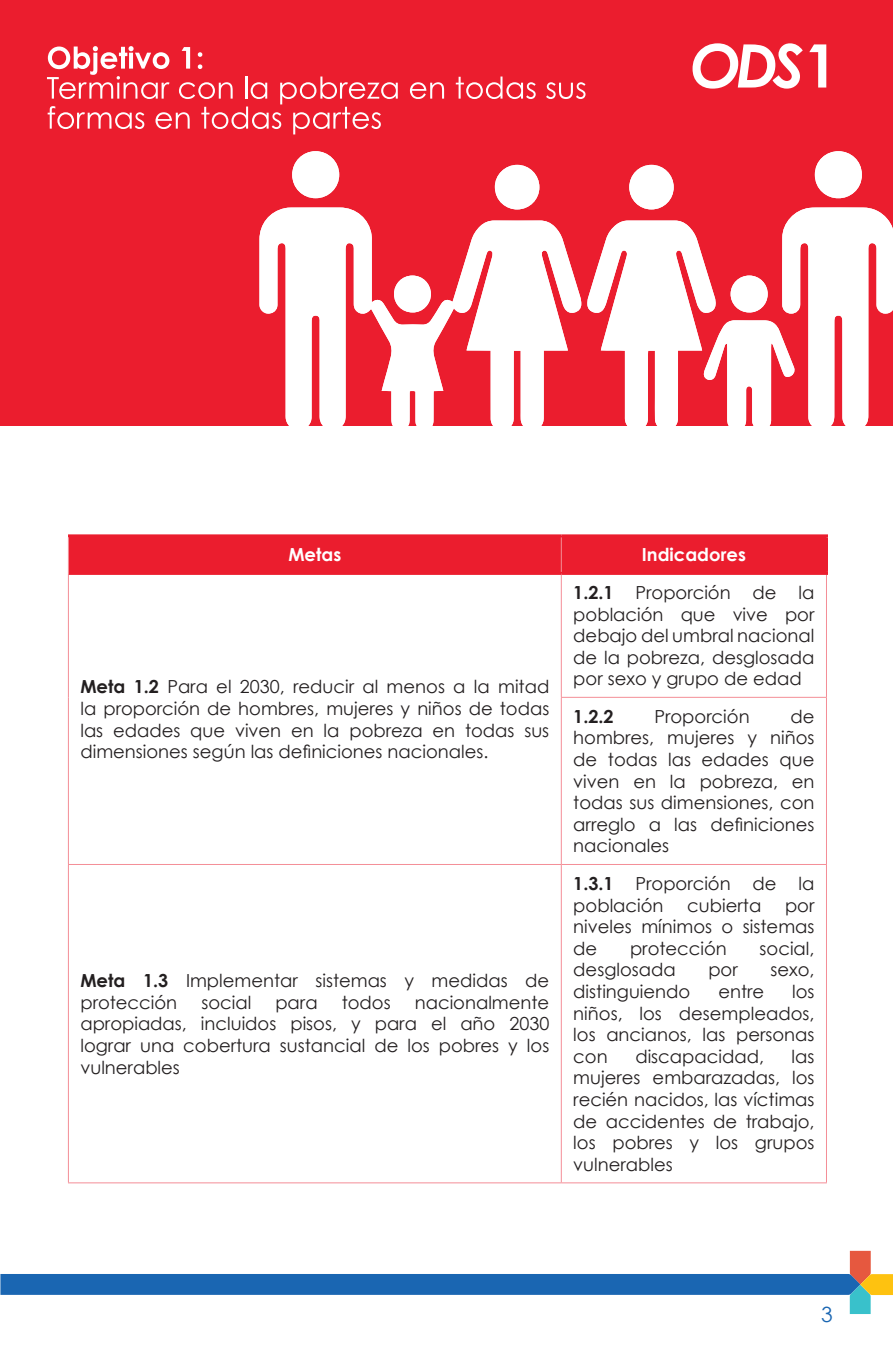
<style>
.page{position:relative;width:893px;height:1361px;background:#fff}
.page>*{position:absolute;margin:0;border:0;box-sizing:border-box;transform-origin:0 0}
.t1{font:italic 700 60px "Century Gothic";color:#fff}
.t2{font:21px "Century Gothic";color:#1a66b2}
.t3{font:18px/21.6px "Century Gothic";color:#231f20;text-align:justify}
.t4{font:700 18px "Century Gothic";color:#fff}
.t5{font:700 18px "Century Gothic";color:#231f20}
.s1{font-style:normal}
.s2{font-weight:700}
</style>
<div class="page">
<svg style="left:0;top:1251px;width:893px;height:63px"></svg>
<div style="left:69px;top:537px;width:756px;height:35px;background:#eb1d2e"></div>
<hr style="left:68px;top:573px;width:1px;height:124px;background:#f48e97">
<hr style="left:68px;top:697px;width:1px;height:167px;background:#f48e97">
<hr style="left:561px;top:575px;width:1px;height:122px;background:#f48e97">
<hr style="left:826px;top:575px;width:1px;height:122px;background:#f48e97">
<hr style="left:561px;top:697px;width:266px;height:1px;background:#f48e97">
<hr style="left:561px;top:698px;width:1px;height:166px;background:#f48e97">
<hr style="left:826px;top:698px;width:1px;height:166px;background:#f48e97">
<hr style="left:68px;top:864px;width:493px;height:1px;background:#f48e97">
<hr style="left:68px;top:865px;width:1px;height:317px;background:#f48e97">
<hr style="left:561px;top:864px;width:266px;height:1px;background:#f48e97">
<hr style="left:561px;top:865px;width:1px;height:317px;background:#f48e97">
<hr style="left:826px;top:865px;width:1px;height:317px;background:#f48e97">
<hr style="left:68px;top:534px;width:493px;height:3px;background:#eb1d2e">
<hr style="left:561px;top:534px;width:267px;height:3px;background:#eb1d2e">
<hr style="left:825px;top:537px;width:3px;height:35px;background:#eb1d2e">
<hr style="left:69px;top:572px;width:492px;height:3px;background:#eb1d2e">
<hr style="left:561px;top:572px;width:267px;height:3px;background:#eb1d2e">
<hr style="left:68px;top:537px;width:1px;height:36px;background:#f48e97">
<hr style="left:561px;top:537px;width:1px;height:35px;background:#f48e97">
<hr style="left:68px;top:1182px;width:493px;height:1px;background:#f48e97">
<hr style="left:561px;top:1182px;width:266px;height:1px;background:#f48e97">
<div style="left:0;top:0;width:893px;height:425px;background:#eb1d2e"></div>
<svg style="left:259px;top:207px;width:322px;height:219px;fill:#fff"></svg>
<svg style="left:587px;top:207px;width:306px;height:219px"></svg>
<div style="left:292px;top:151px;width:47px;height:47px;background:#fff;border-radius:50%"></div>
<div style="left:815px;top:151px;width:47px;height:48px;background:#fff;border-radius:50%"></div>
<div style="left:495px;top:165px;width:44px;height:45px;background:#fff;border-radius:50%"></div>
<div style="left:629px;top:165px;width:45px;height:44px;background:#fff;border-radius:50%"></div>
<div style="left:394px;top:275px;width:37px;height:38px;background:#fff;border-radius:50%"></div>
<div style="left:730px;top:275px;width:38px;height:38px;background:#fff;border-radius:50%"></div>
<svg style="left:410px;top:82px;width:34px;height:17px"></svg>
<svg style="left:456px;top:77px;width:80px;height:22px"></svg>
<svg style="left:546px;top:82px;width:39px;height:17px"></svg>
<svg style="left:47px;top:46px;width:351px;height:88px"></svg>
<h1 class="t1" style="left:690px;top:27px;width:149px">ODS<span class="s1">1</span></h1>
<p class="t4" style="left:288px;top:543px;width:54px">Metas</p>
<p class="t4" style="left:642px;top:543px;width:106px">Indicadores</p>
<p class="t3" style="left:80px;top:676px;width:470px"><span class="s2">Meta 1.2</span> Para el 2030, reducir al menos a la mitad la proporción de hombres, mujeres y niños de todas las edades que viven en la pobreza en todas sus dimensiones según las definiciones nacionales.</p>
<p class="t3" style="left:80px;top:969px;width:470px"><span class="s2">Meta 1.3</span> Implementar sistemas y medidas de protección</p>
<p class="t3" style="left:80px;top:991px;width:470px;text-indent:334px">nacionalmente apropiadas, incluidos pisos, y para el año 2030 lograr una cobertura sustancial de los pobres y los vulnerables</p>
<p class="t3" style="left:201px;top:991px;width:51px">social</p>
<p class="t3" style="left:275px;top:991px;width:44px">para</p>
<p class="t3" style="left:342px;top:991px;width:50px">todos</p>
<p class="t3" style="left:573px;top:581px;width:243px"><span class="s2">1.2.1</span> Proporción de la población que vive por debajo del umbral nacional de la pobreza, desglosada por sexo y grupo de edad</p>
<p class="t5" style="left:573px;top:705px;width:42px">1.2.2</p>
<p class="t3" style="left:654px;top:705px;width:97px">Proporción</p>
<p class="t3" style="left:573px;top:705px;width:243px;text-indent:217px">de hombres, mujeres y niños de todas las edades que viven en la pobreza, en todas sus dimensiones, con arreglo a las definiciones nacionales</p>
<p class="t3" style="left:573px;top:872px;width:243px"><span class="s2">1.3.1</span> Proporción de la población</p>
<p class="t3" style="left:687px;top:894px;width:75px">cubierta</p>
<p class="t3" style="left:573px;top:894px;width:243px;text-indent:212px">por niveles mínimos o sistemas de</p>
<p class="t3" style="left:630px;top:937px;width:98px">protección</p>
<p class="t3" style="left:760px;top:937px;width:56px">social,</p>
<p class="t3" style="left:573px;top:959px;width:104px">desglosada</p>
<p class="t3" style="left:708px;top:959px;width:31px">por</p>
<p class="t3" style="left:770px;top:959px;width:46px">sexo,</p>
<p class="t3" style="left:573px;top:980px;width:119px">distinguiendo</p>
<p class="t3" style="left:718px;top:980px;width:47px">entre</p>
<p class="t3" style="left:573px;top:980px;width:243px;text-indent:219px">los niños, los desempleados, los ancianos, las personas con</p>
<p class="t3" style="left:635px;top:1045px;width:130px">discapacidad,</p>
<p class="t3" style="left:573px;top:1045px;width:243px;text-indent:218px">las mujeres embarazadas, los recién nacidos, las víctimas de accidentes de trabajo, los pobres y los grupos vulnerables</p>
<p class="t2" style="left:821px;top:1301px;width:13px">3</p>
</div>
